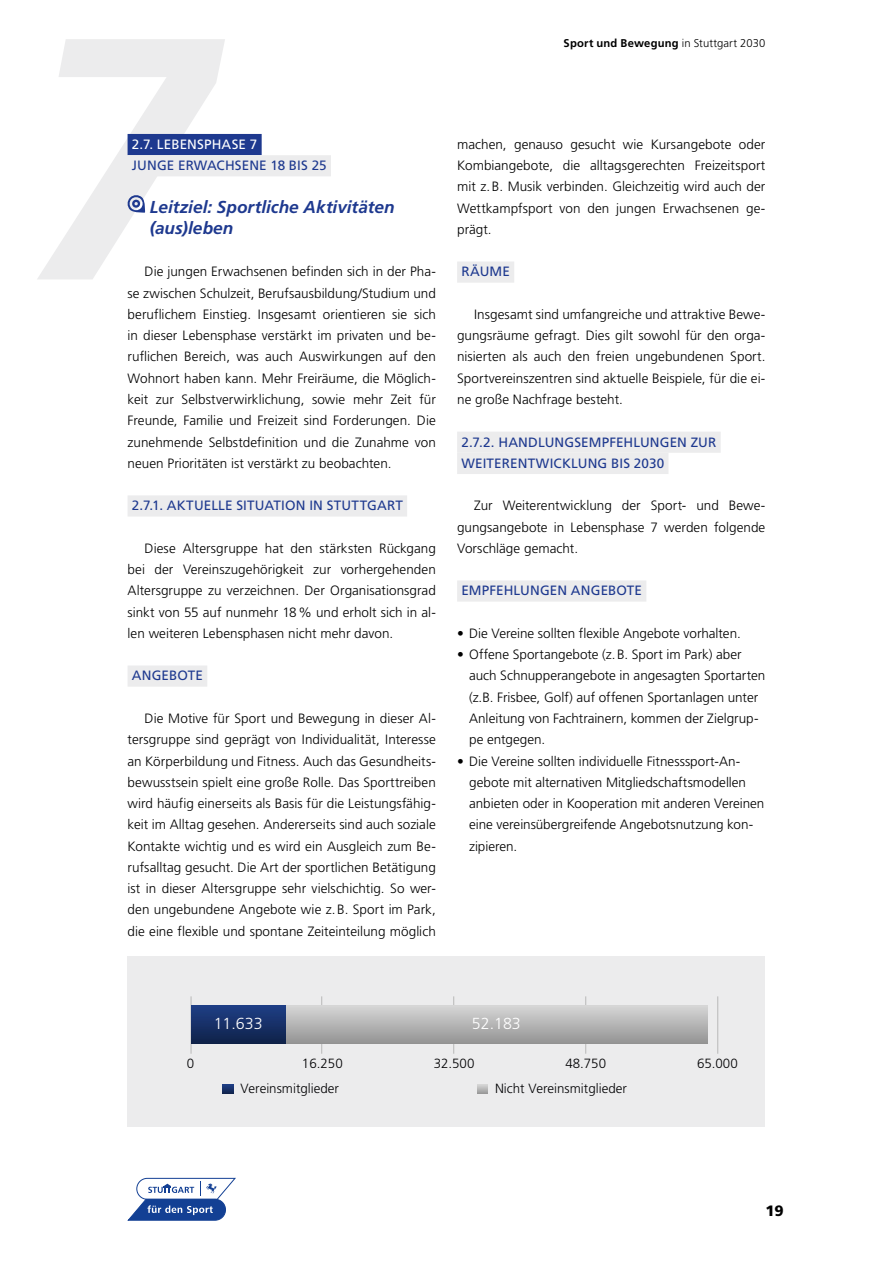
<style>
.page{position:relative;width:893px;height:1263px;background:#fff}
.page>*{position:absolute;margin:0;border:0;box-sizing:border-box;transform-origin:0 0}
.t1{font:italic 700 344.25px "Frutiger";color:#ececed}
.t2{font:italic 700 17.25px/21.3px "Frutiger";color:#1e398f}
.t3{font:300 16.05px "Frutiger";color:#fff}
.t4{font:900 15px "Frutiger";color:#000}
.t5{font:300 13.5px/21.3px "Frutiger";color:#000;text-align:justify}
.t6{font:13.5px/21.3px "Frutiger";letter-spacing:.01em;color:#1e398f}
.t7{font:13.5px "Frutiger";letter-spacing:.01em;color:#fff}
.t8{font:300 13.35px "Frutiger";color:#020204}
.t9{font:700 11.25px "Frutiger";letter-spacing:.015em;color:#000}
.s1{font-weight:300}
</style>
<div class="page">
<svg style="left:128px;top:1178px;width:108px;height:42px"></svg>
<div style="left:128px;top:134px;width:134px;height:21px;background:#1e398f"></div>
<div style="left:128px;top:155px;width:203px;height:21px;background:#ececed"></div>
<div style="left:128px;top:495px;width:279px;height:22px;background:#ececed"></div>
<div style="left:128px;top:665px;width:79px;height:22px;background:#ececed"></div>
<svg style="left:127px;top:195px;width:19px;height:18px"></svg>
<div style="left:457px;top:261px;width:57px;height:22px;background:#ececed"></div>
<div style="left:457px;top:432px;width:264px;height:21px;background:#ececed"></div>
<div style="left:457px;top:453px;width:211px;height:21px;background:#ececed"></div>
<div style="left:457px;top:580px;width:189px;height:22px;background:#ececed"></div>
<div style="left:128px;top:957px;width:637px;height:170px;background:#ececed"></div>
<hr style="left:191px;top:996px;width:1px;height:58px;background:#b8b8b8">
<hr style="left:321px;top:996px;width:1px;height:58px;background:#b8b8b8">
<hr style="left:453px;top:996px;width:1px;height:58px;background:#b8b8b8">
<hr style="left:585px;top:996px;width:1px;height:58px;background:#b8b8b8">
<hr style="left:717px;top:996px;width:1px;height:58px;background:#b8b8b8">
<svg style="left:285px;top:1006px;width:423px;height:37px;background:#b3b4b4"></svg>
<svg style="left:192px;top:1006px;width:93px;height:37px;background:#163067"></svg>
<svg style="left:222px;top:1084px;width:11px;height:10px"></svg>
<svg style="left:477px;top:1084px;width:11px;height:10px"></svg>
<h1 class="t1" style="left:23px;top:-42px;width:193px">7</h1>
<p class="t7" style="left:132px;top:136px;width:127px">2.7. LEBENSPHASE 7</p>
<p class="t6" style="left:132px;top:155px;width:196px">JUNGE ERWACHSENE 18 BIS 25</p>
<p class="t2" style="left:150px;top:196px;width:246px">Leitziel: Sportliche Aktivitäten (aus)leben</p>
<p class="t5" style="left:128px;top:261px;width:310px;text-indent:17px">Die jungen Erwachsenen befinden sich in der Pha&shy;se zwischen Schulzeit, Berufsausbildung/Studium und beruflichem Einstieg. Insgesamt orientieren sie sich in dieser Lebensphase verstärkt im privaten und be&shy;ruflichen Bereich, was auch Auswirkungen auf den Wohnort haben kann. Mehr Freiräume, die Möglich&shy;keit zur Selbstverwirklichung, sowie mehr Zeit für Freunde, Familie und Freizeit sind Forderungen. Die zunehmende Selbstdefinition und die Zunahme von neuen Prioritäten ist verstärkt zu beobachten.</p>
<p class="t6" style="left:132px;top:495px;width:273px">2.7.1. AKTUELLE SITUATION IN STUTTGART</p>
<p class="t5" style="left:128px;top:538px;width:310px;text-indent:17px">Diese Altersgruppe hat den stärksten Rückgang bei der Vereinszugehörigkeit zur vorhergehenden Altersgruppe zu verzeichnen. Der Organisationsgrad sinkt von 55 auf nunmehr 18% und erholt sich in al&shy;len weiteren Lebensphasen nicht mehr davon.</p>
<p class="t6" style="left:132px;top:665px;width:73px">ANGEBOTE</p>
<p class="t5" style="left:128px;top:708px;width:310px;text-indent:17px">Die Motive für Sport und Bewegung in dieser Al&shy;tersgruppe sind geprägt von Individualität, Interesse an Körperbildung und Fitness. Auch das Gesundheits&shy;bewusstsein spielt eine große Rolle. Das Sporttreiben wird häufig einerseits als Basis für die Leistungsfähig&shy;keit im Alltag gesehen. Andererseits sind auch soziale Kontakte wichtig und es wird ein Ausgleich zum Be&shy;rufsalltag gesucht. Die Art der sportlichen Betätigung ist in dieser Altersgruppe sehr vielschichtig. So wer&shy;den ungebundene Angebote wie z.B. Sport im Park, die eine flexible und spontane Zeiteinteilung möglich</p>
<p class="t9" style="left:564px;top:36px;width:203px">Sport und Bewegung <span class="s1">in Stuttgart 2030</span></p>
<p class="t5" style="left:457px;top:134px;width:310px">machen, genauso gesucht wie Kursangebote oder Kombiangebote, die alltagsgerechten Freizeitsport mit z.B. Musik verbinden. Gleichzeitig wird auch der Wettkampfsport von den jungen Erwachsenen ge&shy;prägt.</p>
<p class="t6" style="left:461px;top:261px;width:50px">RÄUME</p>
<p class="t5" style="left:457px;top:304px;width:310px;text-indent:17px">Insgesamt sind umfangreiche und attraktive Bewe&shy;gungsräume gefragt. Dies gilt sowohl für den orga&shy;nisierten als auch den freien ungebundenen Sport.<br>Sportvereinszentren sind aktuelle Beispiele, für die ei&shy;ne große Nachfrage besteht.</p>
<p class="t6" style="left:461px;top:431px;width:257px">2.7.2. HANDLUNGSEMPFEHLUNGEN ZUR<br>WEITERENTWICKLUNG BIS 2030</p>
<p class="t5" style="left:457px;top:495px;width:310px;text-indent:17px">Zur Weiterentwicklung der Sport- und Bewe&shy;gungsangebote in Lebensphase 7 werden folgende Vorschläge gemacht.</p>
<p class="t6" style="left:461px;top:580px;width:182px">EMPFEHLUNGEN ANGEBOTE</p>
<p class="t5" style="left:457px;top:623px;width:285px">• Die Vereine sollten flexible Angebote vorhalten.</p>
<p class="t5" style="left:469px;top:644px;width:298px;text-align:left;text-indent:-12px">• Offene Sportangebote (z.B. Sport im Park) aber auch Schnupperangebote in angesagten Sportarten (z.B. Frisbee, Golf) auf offenen Sportanlagen unter Anleitung von Fachtrainern, kommen der Zielgrup&shy;pe entgegen.</p>
<p class="t5" style="left:469px;top:750px;width:297px;text-align:left;text-indent:-12px">• Die Vereine sollten individuelle Fitnesssport-An&shy;gebote mit alternativen Mitgliedschaftsmodellen anbieten oder in Kooperation mit anderen Vereinen eine vereinsübergreifende Angebotsnutzung kon&shy;zipieren.</p>
<p class="t3" style="left:214px;top:1014px;width:50px">11.633</p>
<p class="t3" style="left:472px;top:1014px;width:50px">52.183</p>
<p class="t8" style="left:187px;top:1055px;width:9px">0</p>
<p class="t8" style="left:302px;top:1055px;width:42px">16.250</p>
<p class="t8" style="left:434px;top:1055px;width:42px">32.500</p>
<p class="t8" style="left:565px;top:1055px;width:42px">48.750</p>
<p class="t8" style="left:697px;top:1055px;width:42px">65.000</p>
<p class="t8" style="left:240px;top:1081px;width:100px">Vereinsmitglieder</p>
<p class="t8" style="left:495px;top:1081px;width:133px">Nicht Vereinsmitglieder</p>
<p class="t4" style="left:765px;top:1201px;width:20px">19</p>
</div>
